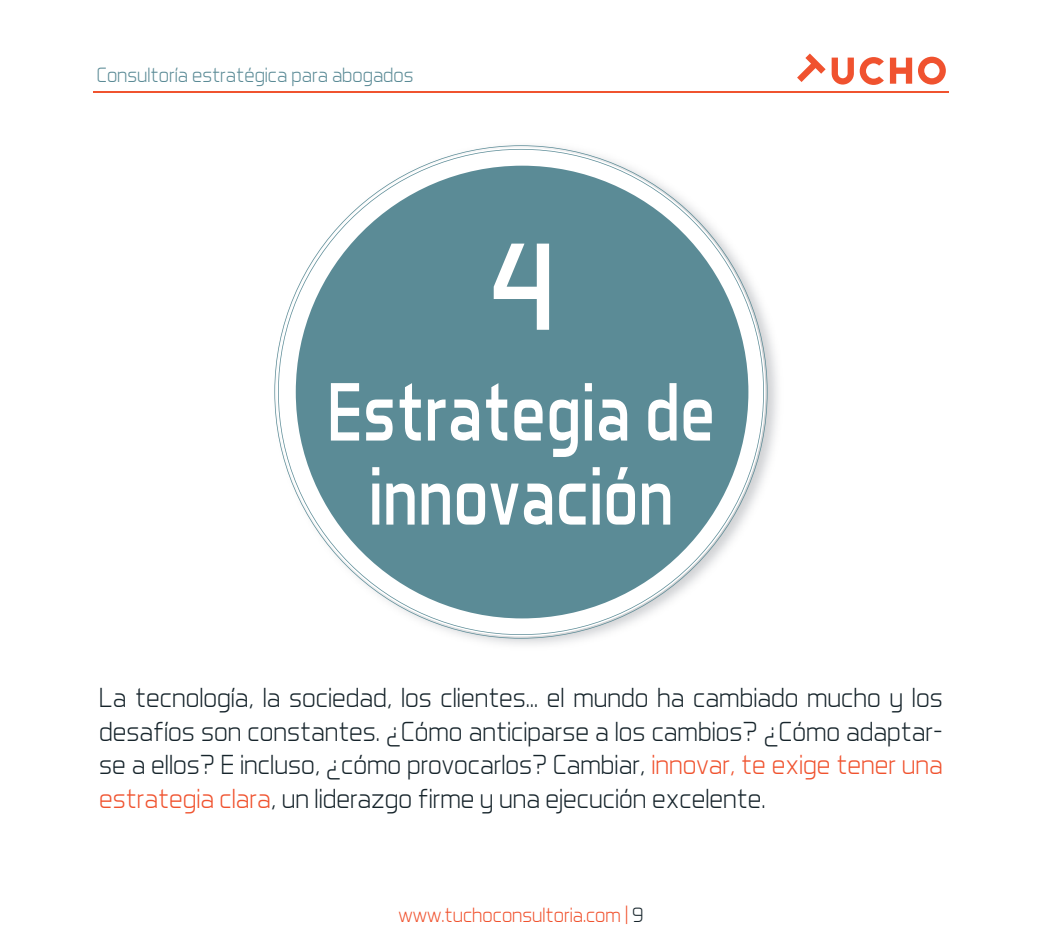
<style>
.page{position:relative;width:1042px;height:943px;background:#fff}
.page>*{position:absolute;margin:0;border:0;box-sizing:border-box;transform-origin:0 0}
.t1{font:126px "Aero Matics";color:#fff}
.t2{font:84px/84px "Aero Matics";color:#fff;text-align:center;scale:.86 1}
.t3{font:300 28px/33.6px "Aero Matics";color:#16242b;text-align:justify}
.t4{font:300 21px "Aero Matics";color:#5b8b96}
.t5{font:300 21px "Aero Matics";color:#f0532f}
.s1{color:#f0532f}
.s2{color:#16242b}
</style>
<div class="page">
<svg style="left:797px;top:54px;width:28px;height:28px"></svg>
<svg style="left:890px;top:58px;width:22px;height:26px"></svg>
<svg style="left:918px;top:57px;width:28px;height:28px"></svg>
<svg style="left:831px;top:57px;width:53px;height:28px"></svg>
<hr style="left:93px;top:91px;width:855px;height:2px;background:#f0532f">
<img style="left:472px;top:324px;width:306px;height:321px">
<svg style="left:274px;top:145px;width:493px;height:493px"></svg>
<svg style="left:278px;top:149px;width:486px;height:486px"></svg>
<div style="left:296px;top:166px;width:452px;height:452px;background:#5b8b96;border-radius:50%"></div>
<p class="t4" style="left:97px;top:63px;width:318px">Consultoría estratégica para abogados</p>
<h1 class="t1" style="left:487px;top:212px;width:69px">4</h1>
<h2 class="t2" style="left:327px;top:368px;width:452px">Estrategia de innovación</h2>
<p class="t3" style="left:99px;top:680px;width:845px">La tecnología, la sociedad, los clientes… el mundo ha cambiado mucho y los desafíos son constantes. ¿Cómo anticiparse a los cambios? ¿Cómo adaptar&shy;se a ellos? E incluso, ¿cómo provocarlos? Cambiar, <span class="s1">innovar, te exige tener una estrategia clara</span>, un liderazgo firme y una ejecución excelente.</p>
<p class="t5" style="left:398px;top:902px;width:247px">www.tuchoconsultoria.com | <span class="s2">9</span></p>
</div>
